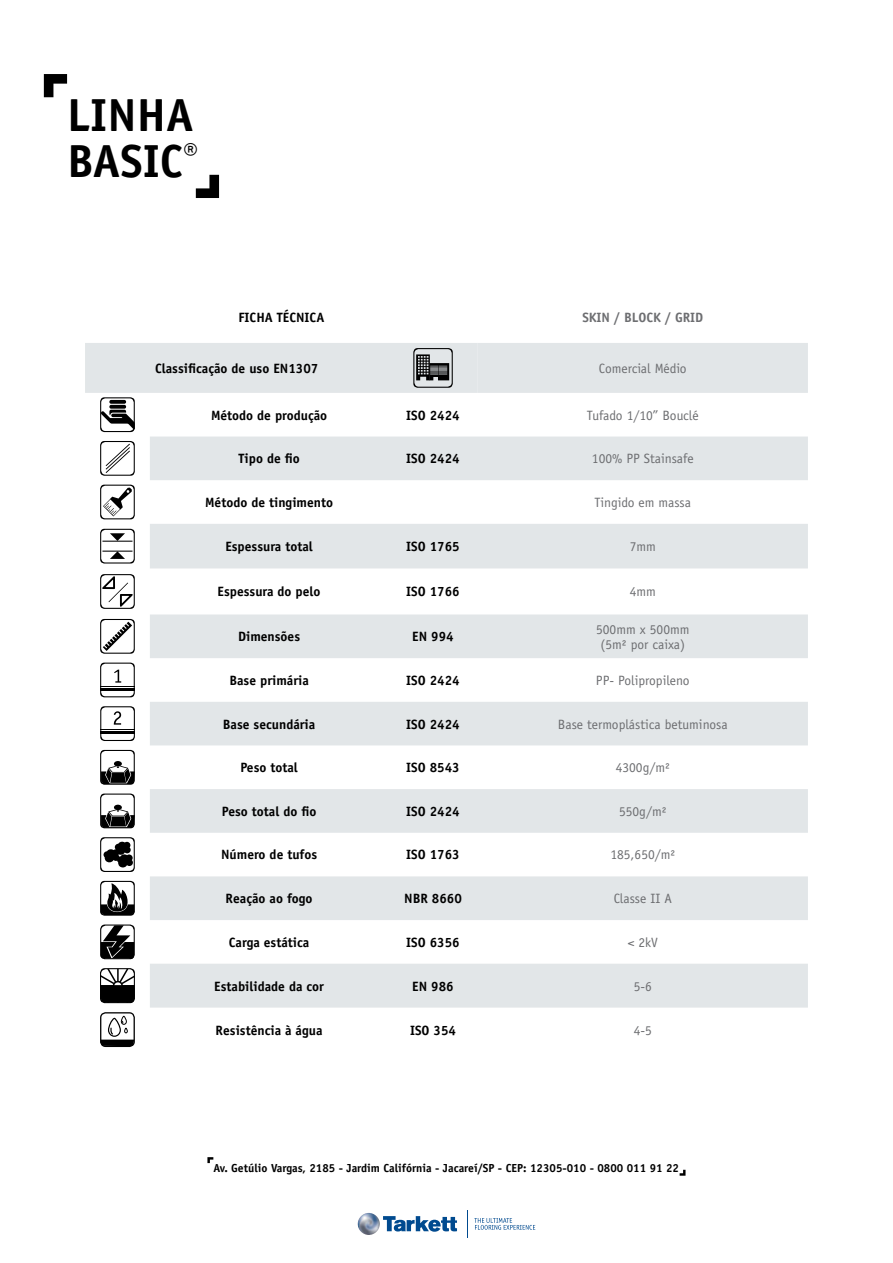
<style>
.page{position:relative;width:893px;height:1263px;background:#fff}
.page>*{position:absolute;margin:0;border:0;box-sizing:border-box;transform-origin:0 0}
.t1{font:700 46.5px/46.5px "Officina Sans Std";color:#000}
.t2{font:700 13.5px "Officina Sans Std";color:#000}
.t3{font:13.5px/15px "Officina Sans Std";color:#6d6e71;text-align:center}
.t4{font:700 13.5px "Officina Sans Std";color:#6d6e71}
.t5{font:700 11.7px "Officina Sans Std";color:#000}
</style>
<div class="page">
<svg style="left:383px;top:1216px;width:74px;height:16px"></svg>
<svg style="left:474px;top:1218px;width:61px;height:12px"></svg>
<img style="left:358px;top:1213px;width:22px;height:22px;border-radius:11px">
<svg style="left:467px;top:1210px;width:1px;height:28px"></svg>
<svg style="left:196px;top:175px;width:23px;height:23px"></svg>
<svg style="left:44px;top:74px;width:23px;height:23px"></svg>
<svg style="left:680px;top:1170px;width:5px;height:6px"></svg>
<svg style="left:207px;top:1157px;width:6px;height:6px"></svg>
<svg style="left:150px;top:343px;width:658px;height:664px;fill:#e2e6e8"></svg>
<svg style="left:85px;top:343px;width:393px;height:89px"></svg>
<svg style="left:100px;top:441px;width:35px;height:35px"></svg>
<svg style="left:100px;top:485px;width:35px;height:34px"></svg>
<svg style="left:100px;top:529px;width:35px;height:34px"></svg>
<hr style="left:102px;top:551px;width:30px;height:1px;background:#000">
<hr style="left:102px;top:541px;width:30px;height:1px;background:#000">
<svg style="left:100px;top:574px;width:35px;height:35px"></svg>
<svg style="left:100px;top:619px;width:35px;height:35px"></svg>
<svg style="left:100px;top:663px;width:35px;height:34px"></svg>
<svg style="left:100px;top:706px;width:35px;height:35px"></svg>
<svg style="left:100px;top:750px;width:35px;height:35px"></svg>
<svg style="left:100px;top:793px;width:35px;height:35px"></svg>
<svg style="left:100px;top:837px;width:35px;height:35px"></svg>
<svg style="left:100px;top:881px;width:35px;height:35px"></svg>
<svg style="left:100px;top:924px;width:35px;height:35px"></svg>
<svg style="left:100px;top:968px;width:35px;height:35px"></svg>
<div style="left:108px;top:1018px;width:13px;height:19px;border:1px solid #000;border-radius:6px"></div>
<div style="left:121px;top:1016px;width:6px;height:9px;border:1px solid #000;border-radius:3px"></div>
<svg style="left:102px;top:1020px;width:31px;height:25px"></svg>
<div style="left:100px;top:1012px;width:35px;height:35px;border:1px solid #000;border-radius:5px"></div>
<h1 class="t1" style="left:67px;top:91px;width:133px">LINHA<br>BASIC<sup>®</sup></h1>
<p class="t2" style="left:238px;top:309px;width:87px">FICHA TÉCNICA</p>
<p class="t4" style="left:582px;top:309px;width:122px">SKIN / BLOCK / GRID</p>
<p class="t2" style="left:155px;top:360px;width:165px">Classificação de uso EN1307</p>
<p class="t3" style="left:599px;top:361px;width:89px">Comercial Médio</p>
<p class="t2" style="left:211px;top:407px;width:118px">Método de produção</p>
<p class="t2" style="left:406px;top:407px;width:55px">ISO 2424</p>
<p class="t3" style="left:587px;top:407px;width:113px">Tufado 1/10” Bouclé</p>
<p class="t2" style="left:238px;top:450px;width:63px">Tipo de fio</p>
<p class="t2" style="left:406px;top:450px;width:55px">ISO 2424</p>
<p class="t3" style="left:592px;top:451px;width:103px">100% PP Stainsafe</p>
<p class="t2" style="left:205px;top:494px;width:130px">Método de tingimento</p>
<p class="t3" style="left:595px;top:495px;width:98px">Tingido em massa</p>
<p class="t2" style="left:225px;top:538px;width:89px">Espessura total</p>
<p class="t2" style="left:406px;top:538px;width:55px">ISO 1765</p>
<p class="t3" style="left:630px;top:539px;width:28px">7mm</p>
<p class="t2" style="left:218px;top:583px;width:105px">Espessura do pelo</p>
<p class="t2" style="left:406px;top:583px;width:55px">ISO 1766</p>
<p class="t3" style="left:630px;top:584px;width:28px">4mm</p>
<p class="t2" style="left:238px;top:628px;width:64px">Dimensões</p>
<p class="t2" style="left:412px;top:628px;width:43px">EN 994</p>
<p class="t3" style="left:596px;top:622px;width:95px">500mm x 500mm (5m² por caixa)</p>
<p class="t2" style="left:229px;top:672px;width:81px">Base primária</p>
<p class="t2" style="left:406px;top:672px;width:55px">ISO 2424</p>
<p class="t3" style="left:596px;top:673px;width:95px">PP- Polipropileno</p>
<p class="t2" style="left:223px;top:715px;width:94px">Base secundária</p>
<p class="t2" style="left:406px;top:715px;width:55px">ISO 2424</p>
<p class="t3" style="left:558px;top:716px;width:171px">Base termoplástica betuminosa</p>
<p class="t2" style="left:240px;top:759px;width:59px">Peso total</p>
<p class="t2" style="left:406px;top:759px;width:55px">ISO 8543</p>
<p class="t3" style="left:616px;top:760px;width:56px">4300g/m²</p>
<p class="t2" style="left:222px;top:803px;width:96px">Peso total do fio</p>
<p class="t2" style="left:406px;top:803px;width:55px">ISO 2424</p>
<p class="t3" style="left:619px;top:804px;width:49px">550g/m²</p>
<p class="t2" style="left:221px;top:846px;width:98px">Número de tufos</p>
<p class="t2" style="left:406px;top:846px;width:55px">ISO 1763</p>
<p class="t3" style="left:610px;top:847px;width:66px">185,650/m²</p>
<p class="t2" style="left:226px;top:890px;width:89px">Reação ao fogo</p>
<p class="t2" style="left:404px;top:890px;width:59px">NBR 8660</p>
<p class="t3" style="left:614px;top:891px;width:60px">Classe II A</p>
<p class="t2" style="left:229px;top:934px;width:82px">Carga estática</p>
<p class="t2" style="left:406px;top:934px;width:55px">ISO 6356</p>
<p class="t3" style="left:628px;top:935px;width:32px">&lt; 2kV</p>
<p class="t2" style="left:214px;top:977px;width:111px">Estabilidade da cor</p>
<p class="t2" style="left:412px;top:977px;width:43px">EN 986</p>
<p class="t3" style="left:634px;top:978px;width:20px">5-6</p>
<p class="t2" style="left:216px;top:1021px;width:108px">Resistência à água</p>
<p class="t2" style="left:410px;top:1021px;width:48px">ISO 354</p>
<p class="t3" style="left:634px;top:1022px;width:20px">4-5</p>
<p class="t5" style="left:213px;top:1160px;width:467px">Av. Getúlio Vargas, 2185 - Jardim Califórnia - Jacareí/SP - CEP: 12305-010 - 0800 011 91 22</p>
</div>
